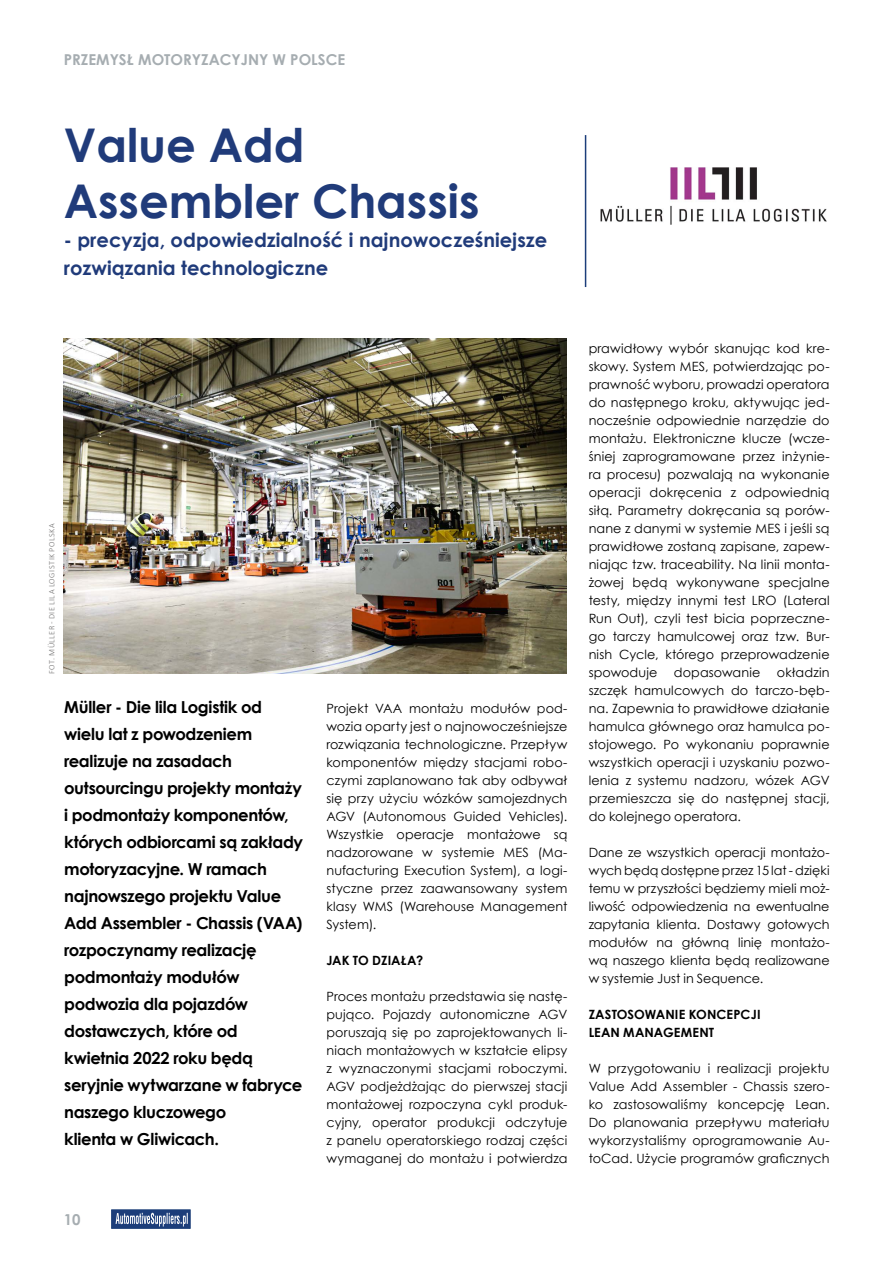
<style>
.page{position:relative;width:893px;height:1263px;background:#fff}
.page>*{position:absolute;margin:0;border:0;box-sizing:border-box;transform-origin:0 0}
.t1{font:700 46.5px/55.8px "Century Gothic";color:#203b7a}
.t2{font:700 19.5px/28.5px "Century Gothic";color:#203b7a}
.t3{font:700 16.5px/27px "Century Gothic";letter-spacing:-.02em;color:#000}
.t4{font:700 15px "Century Gothic";color:#a6adb1}
.t5{font:12.75px/18px "Century Gothic";letter-spacing:.005em;color:#000;text-align:justify}
.t6{font:700 12.75px/18px "Century Gothic";letter-spacing:.005em;color:#000}
.t7{font:300 8.25px "Calibri";letter-spacing:.06em;color:#706f6f}
</style>
<div class="page">
<div style="left:112px;top:1210px;width:78px;height:18px;background:#1c3d7a"></div>
<svg style="left:116px;top:1213px;width:72px;height:13px"></svg>
<img style="left:601px;top:167px;width:225px;height:57px">
<hr style="left:585px;top:135px;width:1px;height:152px;background:#1c3d7a">
<img style="left:64px;top:338px;width:502px;height:336px">
<p class="t4" style="left:64px;top:48px;width:283px">PRZEMYSŁ MOTORYZACYJNY W POLSCE</p>
<h1 class="t1" style="left:64px;top:116px;width:417px">Value Add<br>Assembler Chassis</h1>
<h2 class="t2" style="left:64px;top:225px;width:485px">- precyzja, odpowiedzialność i najnowocześniejsze rozwiązania technologiczne</h2>
<p class="t7" style="left:47px;top:674px;width:152px;rotate:-90deg">FOT. MÜLLER - DIE LILA LOGISTIK POLSKA</p>
<p class="t3" style="left:64px;top:692px;width:240px">Müller - Die lila Logistik od wielu lat z powodzeniem realizuje na zasadach outsourcingu projekty montaży i podmontaży komponentów, których odbiorcami są zakłady motoryzacyjne. W ramach najnowszego projektu Value<br>Add Assembler - Chassis (VAA) rozpoczynamy realizację podmontaży modułów podwozia dla pojazdów dostawczych, które od kwietnia 2022 roku będą seryjnie wytwarzane w fabryce naszego kluczowego<br>klienta w Gliwicach.</p>
<p class="t5" style="left:326px;top:699px;width:242px">Projekt VAA montażu modułów pod&shy;wozia oparty jest o najnowocześniejsze rozwiązania technologiczne. Przepływ komponentów między stacjami robo&shy;czymi zaplanowano tak aby odbywał się przy użyciu wózków samojezdnych AGV (Autonomous Guided Vehicles).<br>Wszystkie operacje montażowe są nadzorowane w systemie MES (Ma&shy;nufacturing Execution System), a logi&shy;styczne przez zaawansowany system klasy WMS (Warehouse Management System).</p>
<p class="t6" style="left:326px;top:950px;width:98px">JAK TO DZIAŁA?</p>
<p class="t5" style="left:326px;top:987px;width:242px">Proces montażu przedstawia się nastę&shy;pująco. Pojazdy autonomiczne AGV poruszają się po zaprojektowanych li&shy;niach montażowych w kształcie elipsy z wyznaczonymi stacjami roboczymi.<br>AGV podjeżdżając do pierwszej stacji montażowej rozpoczyna cykl produk&shy;cyjny, operator produkcji odczytuje z panelu operatorskiego rodzaj części wymaganej do montażu i potwierdza</p>
<p class="t4" style="left:64px;top:1208px;width:18px">10</p>
<p class="t5" style="left:589px;top:339px;width:242px">prawidłowy wybór skanując kod kre&shy;skowy. System MES, potwierdzając po&shy;prawność wyboru, prowadzi operatora do następnego kroku, aktywując jed&shy;nocześnie odpowiednie narzędzie do montażu. Elektroniczne klucze (wcze&shy;śniej zaprogramowane przez inżynie&shy;ra procesu) pozwalają na wykonanie operacji dokręcenia z odpowiednią siłą. Parametry dokręcania są porów&shy;nane z danymi w systemie MES i jeśli są prawidłowe zostaną zapisane, zapew&shy;niając tzw. traceability. Na linii monta&shy;żowej będą wykonywane specjalne testy, między innymi test LRO (Lateral Run Out), czyli test bicia poprzeczne&shy;go tarczy hamulcowej oraz tzw. Bur&shy;nish Cycle, którego przeprowadzenie spowoduje</p>
<p class="t5" style="left:589px;top:663px;width:242px;text-indent:188px">okładzin szczęk hamulcowych do tarczo-bęb&shy;na. Zapewnia to prawidłowe działanie hamulca głównego oraz hamulca po&shy;stojowego. Po wykonaniu poprawnie wszystkich operacji i uzyskaniu pozwo&shy;lenia z systemu nadzoru, wózek AGV przemieszcza się do następnej stacji, do kolejnego operatora.</p>
<p class="t5" style="left:589px;top:843px;width:242px">Dane ze wszystkich operacji montażo&shy;wych będą dostępne przez 15 lat - dzięki temu w przyszłości będziemy mieli moż&shy;liwość odpowiedzenia na ewentualne zapytania klienta. Dostawy gotowych modułów na główną linię montażo&shy;wą naszego klienta będą realizowane w systemie Just in Sequence.</p>
<p class="t6" style="left:589px;top:1005px;width:173px">ZASTOSOWANIE KONCEPCJI<br>LEAN MANAGEMENT</p>
<p class="t5" style="left:589px;top:1059px;width:242px">W przygotowaniu i realizacji projektu Value Add Assembler - Chassis szero&shy;ko zastosowaliśmy koncepcję Lean.<br>Do planowania przepływu materiału wykorzystaliśmy oprogramowanie Au&shy;toCad. Użycie programów graficznych</p>
<p class="t5" style="left:674px;top:663px;width:88px">dopasowanie</p>
</div>
